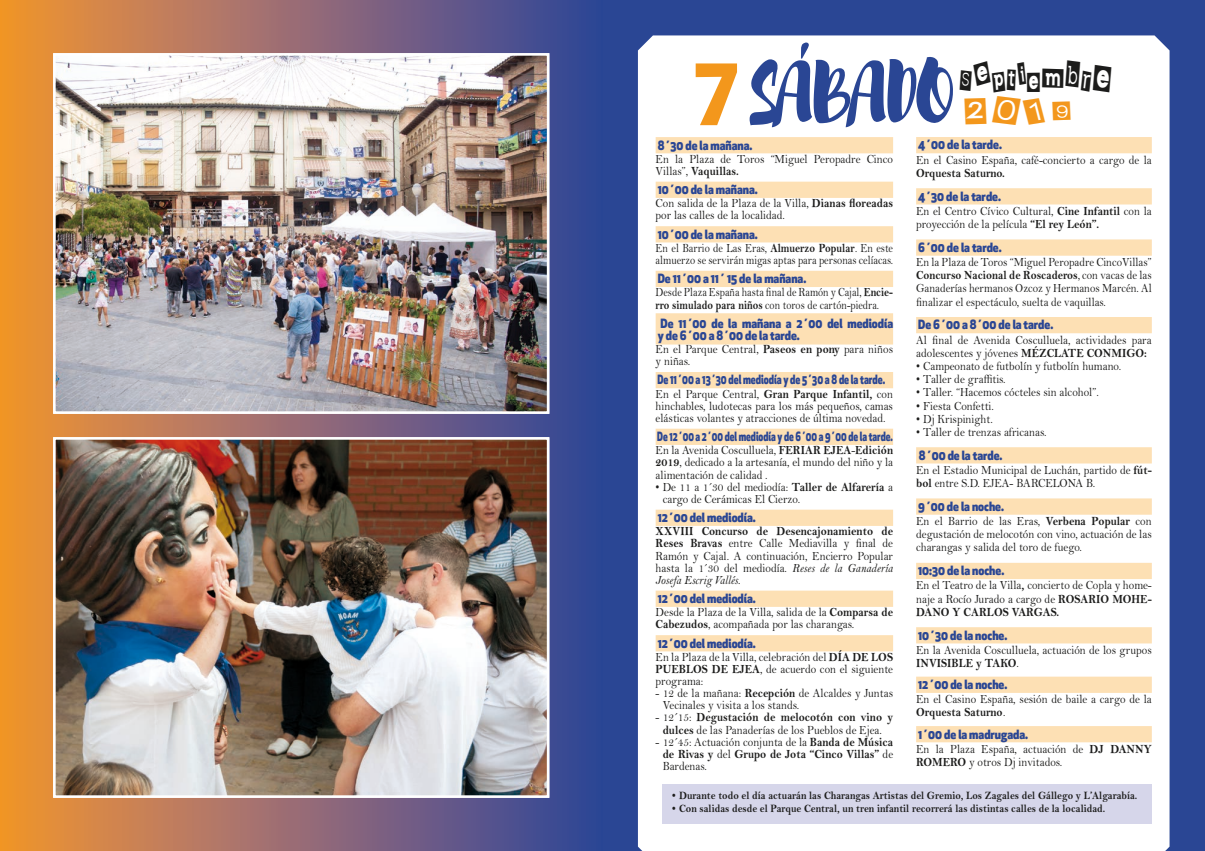
<style>
.page{position:relative;width:1205px;height:851px;background:#fff}
.page>*{position:absolute;margin:0;border:0;box-sizing:border-box;transform-origin:0 0}
.t1{font:35.38px/32.5px "Earwig Factory";color:#1c1c1b;scale:.76 1}
.t2{font:12.5px/12.1px "Bell MT Std";color:#1c1c1b;scale:.9 1}
.t3{font:800 12.5px/12.1px "Apex New";color:#2a4694;scale:.9 1}
.t4{font:12.5px/13.1px "Bell MT Std";color:#1c1c1b;text-align:justify;scale:.88 1}
.t5{font:700 12.5px/12.2px "Bell MT Std";color:#1c1c1b;text-align:justify;scale:.9 1}
.t6{font:12.5px/12.1px "Bell MT Std";color:#1c1c1b;scale:.84 1}
.t7{font:12.5px/12.1px "Bell MT Std";color:#1c1c1b;scale:.83 1}
.t8{font:800 12.5px "Apex New";color:#2a4694;scale:.73 1}
.t9{font:800 12.5px "Apex New";color:#2a4694;scale:.76 1}
.t10{font:700 11.25px "Bell MT Std";color:#1c1c1b;scale:.9 1}
.s1{font-family:"Apex New";font-weight:800;font-size:82.25px;color:#f3971c}
.s2{font-family:"Brusher";font-size:77.38px;color:#2a4694}
.s3{color:#f3971c}
.s4{font-weight:700}
.s5{font-style:italic}
.s6{font-weight:400}
</style>
<div class="page">
<div style="left:602px;top:0;width:603px;height:850px;background:#2a4694"></div>
<div style="left:638px;top:35px;width:531px;height:815px;background:#fff"></div>
<svg style="left:0;top:0;width:602px;height:850px;background:#926d67"></svg>
<img style="left:56px;top:440px;width:490px;height:354px">
<div style="left:53px;top:437px;width:496px;height:360px;border:2px solid #fff"></div>
<img style="left:56px;top:56px;width:490px;height:355px">
<div style="left:53px;top:53px;width:496px;height:361px;border:2px solid #fff"></div>
<div style="left:656px;top:137px;width:237px;height:16px;background:#fde0b4"></div>
<div style="left:656px;top:182px;width:237px;height:16px;background:#fde0b4"></div>
<div style="left:656px;top:226px;width:237px;height:16px;background:#fde0b4"></div>
<div style="left:656px;top:271px;width:237px;height:16px;background:#fde0b4"></div>
<div style="left:656px;top:313px;width:237px;height:31px;background:#fde0b4"></div>
<div style="left:656px;top:372px;width:237px;height:16px;background:#fde0b4"></div>
<div style="left:656px;top:428px;width:237px;height:17px;background:#fde0b4"></div>
<div style="left:656px;top:509px;width:237px;height:17px;background:#fde0b4"></div>
<div style="left:656px;top:590px;width:237px;height:16px;background:#fde0b4"></div>
<div style="left:656px;top:635px;width:237px;height:16px;background:#fde0b4"></div>
<div style="left:916px;top:137px;width:236px;height:16px;background:#fde0b4"></div>
<div style="left:916px;top:188px;width:236px;height:16px;background:#fde0b4"></div>
<div style="left:916px;top:239px;width:236px;height:17px;background:#fde0b4"></div>
<div style="left:916px;top:317px;width:236px;height:16px;background:#fde0b4"></div>
<div style="left:916px;top:447px;width:236px;height:16px;background:#fde0b4"></div>
<div style="left:916px;top:498px;width:236px;height:16px;background:#fde0b4"></div>
<div style="left:916px;top:562px;width:236px;height:17px;background:#fde0b4"></div>
<div style="left:916px;top:627px;width:236px;height:16px;background:#fde0b4"></div>
<div style="left:916px;top:676px;width:236px;height:16px;background:#fde0b4"></div>
<div style="left:916px;top:726px;width:236px;height:16px;background:#fde0b4"></div>
<div style="left:663px;top:783px;width:489px;height:40px;background:#d6d6ea"></div>
<svg style="left:801px;top:43px;width:8px;height:16px"></svg>
<h1 class="t1" style="left:960px;top:57px;width:202px;text-indent:-265px"><span class="s1">7</span> <span class="s2">SABADO</span> Septiembre<br><span class="s3">2019</span></h1>
<p class="t3" style="left:658px;top:138px;width:107px">8´30 de la mañana.</p>
<p class="t2" style="left:656px;top:153px;width:265px">En la Plaza de Toros “Miguel Peropadre Cinco<br>Villas”, <span class="s4">Vaquillas.</span></p>
<p class="t3" style="left:658px;top:183px;width:113px">10´00 de la mañana.</p>
<p class="t2" style="left:656px;top:197px;width:265px">Con salida de la Plaza de la Villa, <span class="s4">Dianas floreadas </span>por las calles de la localidad.</p>
<p class="t3" style="left:658px;top:227px;width:113px">10´00 de la mañana.</p>
<p class="t6" style="left:656px;top:242px;width:284px">En el Barrio de Las Eras, <span class="s4">Almuerzo Popular</span><span class="s5">.</span> En este almuerzo se servirán migas aptas para personas celíacas.</p>
<p class="t3" style="left:658px;top:272px;width:167px">De 11´00 a 11´ 15 de la mañana.</p>
<p class="t7" style="left:656px;top:286px;width:288px">Desde Plaza España hasta final de Ramón y Cajal, <span class="s4">Encie&shy;rro simulado para niños</span> con toros de cartón-piedra.</p>
<p class="t3" style="left:658px;top:316px;width:263px">De 11´00 de la mañana a 2´00 del mediodía y de 6´00 a 8´00 de la tarde.</p>
<p class="t2" style="left:656px;top:343px;width:265px">En el Parque Central, <span class="s4">Paseos en pony</span> para niños y niñas.</p>
<p class="t9" style="left:657px;top:371px;width:301px">De 11´00 a 13´30 del mediodía y de 5´30 a 8 de la tarde.</p>
<p class="t2" style="left:656px;top:387px;width:265px;text-align:justify">En el Parque Central, <span class="s4">Gran Parque Infantil,</span> con hinchables, ludotecas para los más pequeños, camas elásticas volantes y atracciones de última novedad.</p>
<p class="t8" style="left:657px;top:427px;width:324px">De 12´00 a 2´00 del mediodía y de 6´00 a 9´00 de la tarde.</p>
<p class="t2" style="left:656px;top:444px;width:265px;text-align:justify">En la Avenida Cosculluela, <span class="s4">FERIAR EJEA</span>-<span class="s4">Edición 2019</span>, dedicado a la artesanía, el mundo del niño y la alimentación de calidad .</p>
<p class="t2" style="left:663px;top:480px;width:257px;text-indent:-7px">• De 11 a 1´30 del mediodía: <span class="s4">Taller de Alfarería</span> a cargo de Cerámicas El Cierzo.</p>
<p class="t3" style="left:658px;top:511px;width:110px">12´00 del mediodía.</p>
<p class="t2" style="left:656px;top:525px;width:265px;text-align:justify"><span class="s4">XXVIII Concurso de Desencajonamiento de Reses Bravas</span> entre Calle Mediavilla y final de Ramón y Cajal. A continuación, Encierro Popular hasta la 1´30 del mediodía. <span class="s5">Reses de la Ganadería Josefa Escrig Vallés.</span></p>
<p class="t3" style="left:658px;top:592px;width:110px">12´00 del mediodía.</p>
<p class="t2" style="left:656px;top:606px;width:265px">Desde la Plaza de la Villa, salida de la <span class="s4">Comparsa de<br>Cabezudos</span>, acompañada por las charangas.</p>
<p class="t3" style="left:658px;top:636px;width:110px">12´00 del mediodía.</p>
<p class="t2" style="left:656px;top:650px;width:265px;text-align:justify">En la Plaza de la Villa, celebración del <span class="s4">DÍA DE LOS PUEBLOS DE EJEA</span>, de acuerdo con el siguiente programa:</p>
<p class="t2" style="left:663px;top:687px;width:257px;text-indent:-7px">- 12 de la mañana: <span class="s4">Recepción</span> de Alcaldes y Juntas<br>Vecinales y visita a los stands.</p>
<p class="t2" style="left:656px;top:711px;width:265px;text-align:center">- 12´15: <span class="s4">Degustación de melocotón con vino y dulces</span> de las Panaderías de los Pueblos de Ejea.</p>
<p class="t5" style="left:663px;top:735px;width:257px;text-indent:-7px"><span class="s6">- 12´45: Actuación conjunta de la</span> Banda de Música de Rivas y <span class="s6">del</span> Grupo de Jota “Cinco Villas” <span class="s6">de Bardenas.</span></p>
<p class="t3" style="left:918px;top:138px;width:95px">4´00 de la tarde.</p>
<p class="t2" style="left:916px;top:154px;width:263px">En el Casino España, café-concierto a cargo de la</p>
<p class="t5" style="left:916px;top:167px;width:100px">Orquesta Saturno.</p>
<p class="t3" style="left:918px;top:189px;width:94px">4´30 de la tarde.</p>
<p class="t2" style="left:916px;top:204px;width:263px;line-height:13.1px">En el Centro Cívico Cultural, <span class="s4">Cine Infantil</span> con la proyección de la película <span class="s4">“El rey León”.</span></p>
<p class="t3" style="left:918px;top:241px;width:94px">6´00 de la tarde.</p>
<p class="t4" style="left:916px;top:256px;width:269px">En la Plaza de Toros “Miguel Peropadre CincoVillas” <span class="s4">Concurso Nacional de Roscaderos</span><span class="s5">,</span> con vacas de las Ganaderías hermanos Ozcoz y Hermanos Marcén. Al finalizar el espectáculo, suelta de vaquillas.</p>
<p class="t3" style="left:918px;top:318px;width:152px">De 6´00 a 8´00 de la tarde.</p>
<p class="t2" style="left:916px;top:333px;width:263px;line-height:13.1px">Al final de Avenida Cosculluela, actividades para adolescentes y jóvenes <span class="s4">MÉZCLATE CONMIGO:</span></p>
<p class="t2" style="left:916px;top:360px;width:229px">• Campeonato de futbolín y futbolín humano.</p>
<p class="t2" style="left:916px;top:373px;width:101px">• Taller de graffitis.</p>
<p class="t2" style="left:916px;top:386px;width:204px">• Taller. “Hacemos cócteles sin alcohol”.</p>
<p class="t2" style="left:916px;top:399px;width:88px">• Fiesta Confetti.</p>
<p class="t2" style="left:916px;top:412px;width:87px">• Dj Krispinight.</p>
<p class="t2" style="left:916px;top:426px;width:146px">• Taller de trenzas africanas.</p>
<p class="t3" style="left:919px;top:448px;width:94px">8´00 de la tarde.</p>
<p class="t2" style="left:916px;top:463px;width:263px;line-height:13.1px">En el Estadio Municipal de Luchán, partido de <span class="s4">fút&shy;bol</span> entre S.D. EJEA- BARCELONA B.</p>
<p class="t3" style="left:918px;top:499px;width:97px">9´00 de la noche.</p>
<p class="t2" style="left:916px;top:514px;width:263px;line-height:13.1px;text-align:justify">En el Barrio de las Eras, <span class="s4">Verbena Popular</span> con degustación de melocotón con vino, actuación de las charangas y salida del toro de fuego.</p>
<p class="t3" style="left:918px;top:564px;width:97px">10:30 de la noche.</p>
<p class="t2" style="left:916px;top:579px;width:263px;line-height:13.1px;text-align:justify">En el Teatro de la Villa<span class="s4">,</span> concierto de Copla y home&shy;naje a Rocío Jurado a cargo de <span class="s4">ROSARIO MOHE-DANO Y CARLOS VARGAS.</span></p>
<p class="t3" style="left:918px;top:628px;width:101px">10´30 de la noche.</p>
<p class="t2" style="left:916px;top:643px;width:263px;line-height:13.1px">En la Avenida Cosculluela, actuación de los grupos<br><span class="s4">INVISIBLE y TAKO</span>.</p>
<p class="t3" style="left:918px;top:678px;width:101px">12´00 de la noche.</p>
<p class="t2" style="left:916px;top:692px;width:263px;line-height:13.1px">En el Casino España, sesión de baile a cargo de la<br><span class="s4">Orquesta Saturno</span><span class="s5">.</span></p>
<p class="t3" style="left:918px;top:727px;width:124px">1´00 de la madrugada.</p>
<p class="t2" style="left:916px;top:742px;width:263px;line-height:13.1px">En la Plaza España, actuación de <span class="s4">DJ DANNY<br>ROMERO</span> y otros Dj invitados.</p>
<p class="t10" style="left:672px;top:788px;width:518px">• Durante todo el día actuarán las Charangas Artistas del Gremio, Los Zagales del Gállego y L’Algarabía.</p>
<p class="t10" style="left:672px;top:801px;width:483px">• Con salidas desde el Parque Central, un tren infantil recorrerá las distintas calles de la localidad.</p>
</div>
